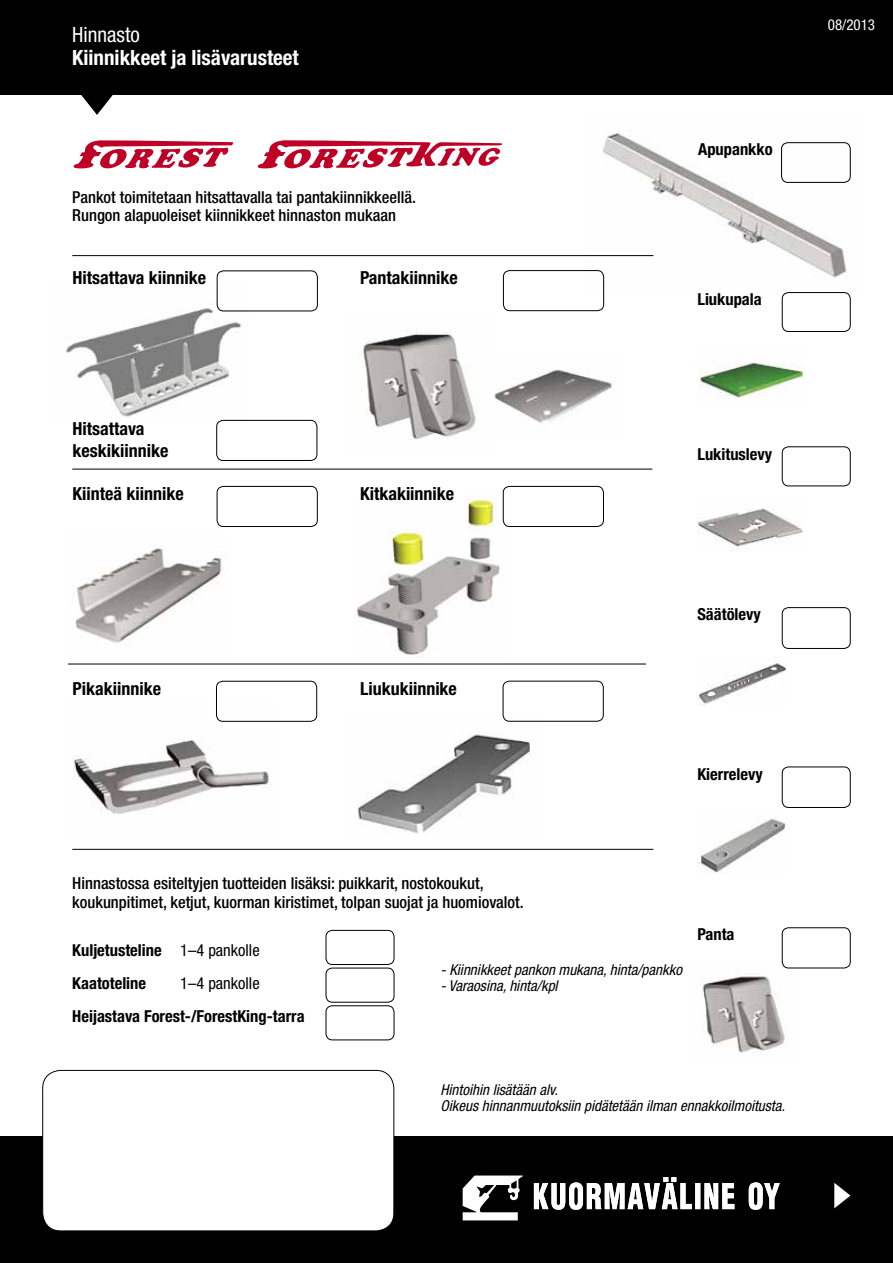
<style>
.page{position:relative;width:893px;height:1263px;background:#fff}
.page>*{position:absolute;margin:0;border:0;box-sizing:border-box;transform-origin:0 0}
.t1{font:700 condensed 21px "Helvetica Neue";color:#fff}
.t2{font:condensed 21px "Helvetica Neue";color:#fff}
.t3{font:700 condensed 18px/21.6px "Helvetica Neue";color:#000}
.t4{font:500 condensed 16.5px/18.8px "Helvetica Neue";color:#000}
.t5{font:700 condensed 16.5px/33px "Helvetica Neue";color:#000}
.t6{font:condensed 16.5px "Helvetica Neue";color:#000}
.t7{font:italic condensed 15px/16.5px "Helvetica Neue";color:#000}
.t8{font:condensed 15px "Helvetica Neue";color:#fff}
.s1{font-weight:400}
</style>
<div class="page">
<img style="left:697px;top:656px;width:90px;height:49px">
<img style="left:697px;top:818px;width:89px;height:56px">
<img style="left:697px;top:508px;width:106px;height:43px">
<img style="left:588px;top:132px;width:263px;height:162px">
<img style="left:700px;top:362px;width:104px;height:36px">
<img style="left:73px;top:717px;width:204px;height:97px">
<img style="left:66px;top:284px;width:182px;height:140px">
<img style="left:363px;top:328px;width:113px;height:112px">
<img style="left:494px;top:369px;width:118px;height:54px">
<img style="left:73px;top:545px;width:150px;height:101px">
<img style="left:357px;top:496px;width:150px;height:162px">
<img style="left:357px;top:714px;width:186px;height:120px">
<img style="left:701px;top:961px;width:98px;height:92px">
<div style="left:0;top:0;width:893px;height:95px;background:#000"></div>
<svg style="left:81px;top:95px;width:32px;height:20px"></svg>
<div style="left:0;top:1136px;width:893px;height:127px;background:#000"></div>
<div style="left:43px;top:1070px;width:351px;height:161px;background:#fff;border-radius:18px"></div>
<div style="left:43px;top:1070px;width:351px;height:161px;border:1px solid #000;border-radius:18px"></div>
<svg style="left:534px;top:1177px;width:246px;height:33px"></svg>
<svg style="left:463px;top:1175px;width:60px;height:45px"></svg>
<hr style="left:72px;top:255px;width:581px;height:1px;background:#000">
<hr style="left:72px;top:849px;width:581px;height:1px;background:#000">
<hr style="left:68px;top:664px;width:578px;height:1px;background:#000">
<hr style="left:72px;top:469px;width:580px;height:1px;background:#000">
<div style="left:217px;top:271px;width:101px;height:40px;border:1px solid #000;border-radius:6px"></div>
<div style="left:216px;top:420px;width:101px;height:41px;border:1px solid #000;border-radius:6px"></div>
<div style="left:503px;top:270px;width:101px;height:41px;border:1px solid #000;border-radius:6px"></div>
<div style="left:217px;top:486px;width:100px;height:41px;border:1px solid #000;border-radius:6px"></div>
<div style="left:503px;top:486px;width:101px;height:41px;border:1px solid #000;border-radius:6px"></div>
<div style="left:216px;top:681px;width:101px;height:40px;border:1px solid #000;border-radius:6px"></div>
<div style="left:503px;top:681px;width:100px;height:40px;border:1px solid #000;border-radius:6px"></div>
<div style="left:781px;top:142px;width:69px;height:41px;border:1px solid #000;border-radius:6px"></div>
<div style="left:782px;top:292px;width:68px;height:40px;border:1px solid #000;border-radius:6px"></div>
<div style="left:782px;top:447px;width:68px;height:39px;border:1px solid #000;border-radius:6px"></div>
<div style="left:782px;top:607px;width:68px;height:42px;border:1px solid #000;border-radius:6px"></div>
<div style="left:782px;top:767px;width:68px;height:41px;border:1px solid #000;border-radius:6px"></div>
<div style="left:782px;top:927px;width:68px;height:41px;border:1px solid #000;border-radius:6px"></div>
<svg style="left:73px;top:140px;width:160px;height:28px"></svg>
<svg style="left:258px;top:140px;width:245px;height:28px"></svg>
<svg style="left:834px;top:1183px;width:16px;height:25px"></svg>
<div style="left:326px;top:930px;width:68px;height:35px;border:1px solid #000;border-radius:6px"></div>
<div style="left:326px;top:968px;width:68px;height:34px;border:1px solid #000;border-radius:6px"></div>
<div style="left:326px;top:1005px;width:68px;height:35px;border:1px solid #000;border-radius:6px"></div>
<p class="t2" style="left:72px;top:23px;width:69px">Hinnasto</p>
<p class="t1" style="left:72px;top:45px;width:228px">Kiinnikkeet ja lisävarusteet</p>
<p class="t4" style="left:72px;top:187px;width:345px">Pankot toimitetaan hitsattavalla tai pantakiinnikkeellä.<br>Rungon alapuoleiset kiinnikkeet hinnaston mukaan</p>
<p class="t3" style="left:73px;top:267px;width:135px">Hitsattava kiinnike</p>
<p class="t3" style="left:360px;top:267px;width:99px">Pantakiinnike</p>
<p class="t5" style="left:698px;top:133px;width:76px">Apupankko</p>
<p class="t5" style="left:697px;top:283px;width:66px">Liukupala</p>
<p class="t8" style="left:828px;top:16px;width:49px">08/2013</p>
<p class="t3" style="left:73px;top:418px;width:97px">Hitsattava keskikiinnike</p>
<p class="t3" style="left:73px;top:483px;width:113px">Kiinteä kiinnike</p>
<p class="t3" style="left:360px;top:483px;width:96px">Kitkakiinnike</p>
<p class="t5" style="left:697px;top:437px;width:76px">Lukituslevy</p>
<p class="t3" style="left:73px;top:677px;width:90px">Pikakiinnike</p>
<p class="t3" style="left:360px;top:677px;width:98px">Liukukiinnike</p>
<p class="t5" style="left:697px;top:597px;width:65px">Säätölevy</p>
<p class="t5" style="left:697px;top:757px;width:67px">Kierrelevy</p>
<p class="t4" style="left:72px;top:874px;width:453px">Hinnastossa esiteltyjen tuotteiden lisäksi: puikkarit, nostokoukut, koukunpitimet, ketjut, kuorman kiristimet, tolpan suojat ja huomiovalot.</p>
<p class="t5" style="left:72px;top:934px;width:189px">Kuljetusteline <span class="s1">1–4 pankolle<br></span>Kaatoteline</p>
<p class="t6" style="left:180px;top:974px;width:81px">1–4 pankolle</p>
<p class="t5" style="left:72px;top:1000px;width:234px">Heijastava Forest-/ForestKing-tarra</p>
<p class="t7" style="left:441px;top:961px;width:243px">- Kiinnikkeet pankon mukana, hinta/pankko</p>
<p class="t7" style="left:441px;top:978px;width:119px">- Varaosina, hinta/kpl</p>
<p class="t5" style="left:697px;top:917px;width:39px">Panta</p>
<p class="t7" style="left:441px;top:1081px;width:346px">Hintoihin lisätään alv.<br>Oikeus hinnanmuutoksiin pidätetään ilman ennakkoilmoitusta.</p>
</div>
